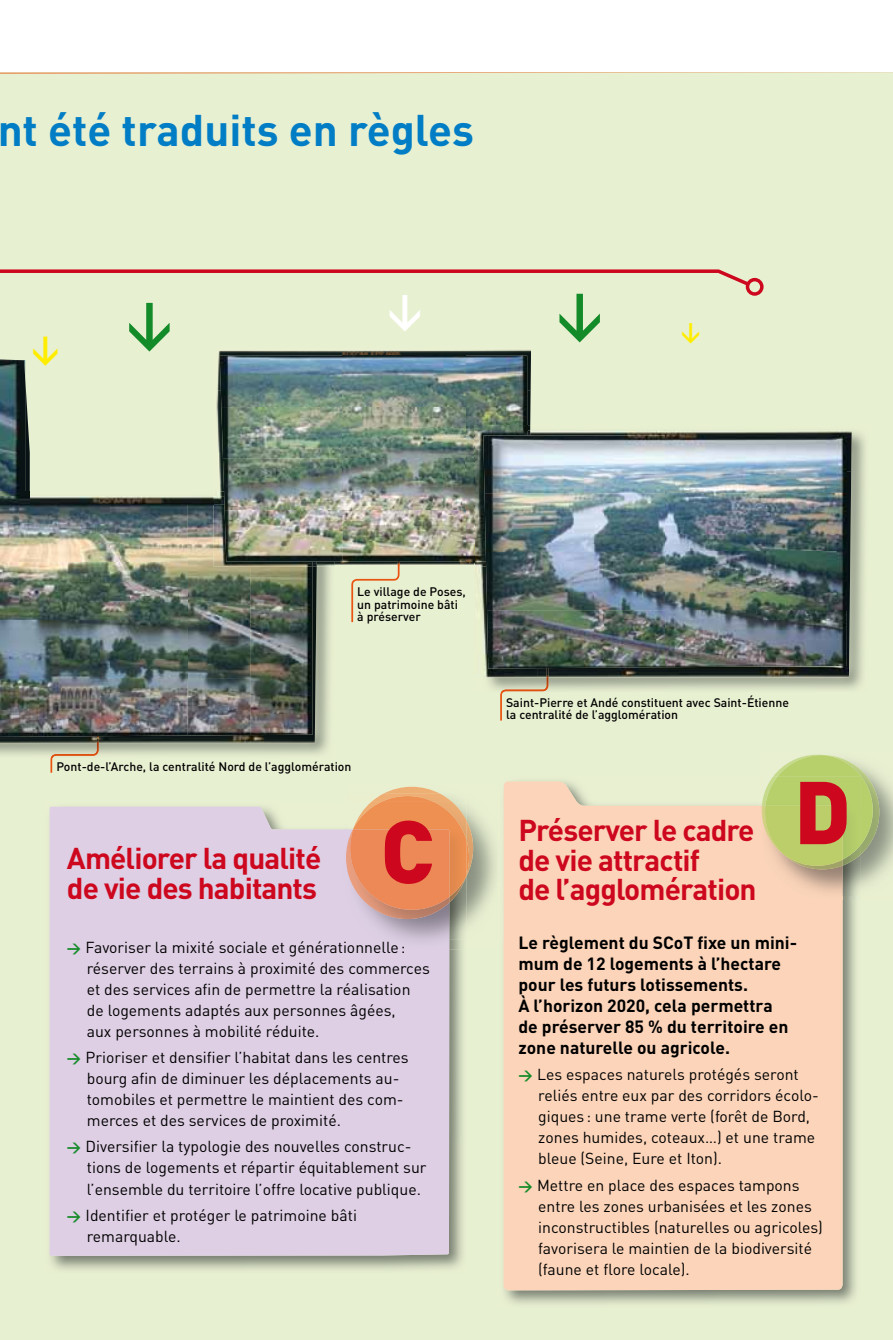
<style>
.page{position:relative;width:893px;height:1340px;background:#fff}
.page>*{position:absolute;margin:0;border:0;box-sizing:border-box;transform-origin:0 0}
.t1{font:900 87.5px "DIN";color:#cd071e}
.t2{font:700 52.5px "DIN";color:#148b29}
.t3{font:700 43.75px "DIN";color:#007dc4}
.t4{font:700 39.38px "DIN";color:#fff}
.t5{font:700 31.5px "DIN";color:#ffed00}
.t6{font:700 29.75px/29.8px "DIN";letter-spacing:-.03em;color:#cd071e}
.t7{font:700 22.05px "DIN";color:#ffed00}
.t8{font:700 17.5px/21px "DIN";color:#000}
.t9{font:15.75px/21px "DIN";color:#000}
.t10{font:500 12.25px/12.2px "DIN";color:#000}
.s1{font-weight:700;font-size:14px;color:#148b29}
</style>
<div class="page">
<div style="left:0;top:73px;width:893px;height:1266px;background:#e8f0d2"></div>
<img style="left:503px;top:787px;width:353px;height:517px">
<div style="left:504px;top:781px;width:338px;height:509px;background:#fbd4b9"></div>
<img style="left:763px;top:776px;width:130px;height:124px">
<img style="left:759px;top:781px;width:101px;height:115px">
<img style="left:763px;top:865px;width:79px;height:31px">
<img style="left:873px;top:771px;width:6px;height:84px">
<img style="left:784px;top:865px;width:58px;height:4px">
<svg style="left:762px;top:755px;width:111px;height:110px;background:#becf79"></svg>
<svg style="left:0;top:269px;width:764px;height:27px"></svg>
<svg style="left:0;top:72px;width:893px;height:1px"></svg>
<img style="left:49px;top:808px;width:414px;height:462px">
<div style="left:50px;top:806px;width:399px;height:449px;background:#decfe4"></div>
<img style="left:344px;top:829px;width:105px;height:120px">
<img style="left:449px;top:909px;width:18px;height:30px">
<img style="left:348px;top:919px;width:101px;height:20px">
<img style="left:348px;top:909px;width:101px;height:10px">
<img style="left:469px;top:803px;width:4px;height:73px">
<svg style="left:346px;top:786px;width:123px;height:123px;background:#e79b6d"></svg>
<img style="left:0;top:359px;width:30px;height:132px">
<img style="left:0;top:360px;width:25px;height:131px">
<img style="left:0;top:491px;width:331px;height:264px">
<img style="left:30px;top:496px;width:183px;height:8px">
<img style="left:264px;top:566px;width:53px;height:177px">
<img style="left:0;top:735px;width:264px;height:8px">
<svg style="left:50px;top:737px;width:49px;height:35px"></svg>
<svg style="left:25px;top:491px;width:5px;height:13px"></svg>
<img style="left:0;top:504px;width:188px;height:233px">
<img style="left:188px;top:504px;width:62px;height:231px">
<img style="left:250px;top:566px;width:63px;height:169px">
<img style="left:217px;top:350px;width:314px;height:40px">
<img style="left:216px;top:390px;width:7px;height:101px">
<img style="left:527px;top:390px;width:4px;height:36px">
<img style="left:335px;top:561px;width:140px;height:4px">
<svg style="left:351px;top:561px;width:49px;height:61px"></svg>
<img style="left:213px;top:504px;width:100px;height:62px">
<img style="left:220px;top:356px;width:307px;height:103px">
<img style="left:223px;top:458px;width:243px;height:52px">
<img style="left:466px;top:458px;width:9px;height:103px">
<img style="left:225px;top:510px;width:241px;height:51px">
<img style="left:487px;top:426px;width:379px;height:264px">
<svg style="left:527px;top:426px;width:3px;height:4px"></svg>
<img style="left:475px;top:426px;width:52px;height:4px">
<img style="left:479px;top:566px;width:21px;height:111px">
<img style="left:530px;top:430px;width:322px;height:41px">
<img style="left:789px;top:471px;width:62px;height:206px">
<img style="left:548px;top:668px;width:241px;height:9px">
<svg style="left:500px;top:668px;width:48px;height:52px"></svg>
<img style="left:475px;top:430px;width:55px;height:136px">
<img style="left:483px;top:435px;width:364px;height:59px">
<img style="left:485px;top:493px;width:362px;height:117px">
<img style="left:487px;top:610px;width:360px;height:58px">
<h3 class="t3" style="left:-3px;top:101px;width:478px">nt été traduits en règles</h3>
<h3 class="t5" style="left:68px;top:335px;width:34px;rotate:90deg">&gt;</h3>
<h2 class="t2" style="left:188px;top:300px;width:55px;rotate:90deg">&gt;</h2>
<h3 class="t4" style="left:434px;top:293px;width:42px;rotate:90deg">&gt;</h3>
<h2 class="t2" style="left:618px;top:291px;width:55px;rotate:90deg">&gt;</h2>
<h3 class="t7" style="left:707px;top:322px;width:24px;rotate:90deg">&gt;</h3>
<p class="t10" style="left:357px;top:585px;width:110px">Le village de Poses, un patrimoine bâti à préserver</p>
<p class="t10" style="left:56px;top:760px;width:297px">Pont-de-l’Arche, la centralité Nord de l’agglomération</p>
<h3 class="t6" style="left:67px;top:842px;width:256px">Améliorer la qualité de vie des habitants</h3>
<h1 class="t1" style="left:381px;top:793px;width:55px">C</h1>
<p class="t9" style="left:87px;top:936px;width:345px;text-indent:-20px"><span class="s1">&gt;</span> Favoriser la mixité sociale et générationnelle : réserver des terrains à proximité des commerces et des services afin de permettre la réalisation de logements adaptés aux personnes âgées,<br>aux personnes à mobilité réduite.</p>
<p class="t9" style="left:87px;top:1046px;width:323px;text-indent:-20px"><span class="s1">&gt;</span> Prioriser et densifier l’habitat dans les centres bourg afin de diminuer les déplacements au&shy;tomobiles et permettre le maintient des com&shy;merces et des services de proximité.</p>
<p class="t9" style="left:87px;top:1135px;width:341px;text-indent:-20px"><span class="s1">&gt;</span> Diversifier la typologie des nouvelles construc&shy;tions de logements et répartir équitablement sur l’ensemble du territoire l’offre locative publique.</p>
<p class="t9" style="left:87px;top:1204px;width:272px;text-indent:-20px"><span class="s1">&gt;</span> Identifier et protéger le patrimoine bâti remarquable.</p>
<p class="t10" style="left:506px;top:696px;width:284px">Saint-Pierre et Andé constituent avec Saint-Étienne la centralité de l’agglomération</p>
<h1 class="t1" style="left:794px;top:754px;width:58px">D</h1>
<h3 class="t6" style="left:518px;top:814px;width:240px">Préserver le cadre de vie attractif<br>de l’agglomération</h3>
<p class="t8" style="left:518px;top:931px;width:280px">Le règlement du SCoT fixe un mini&shy;mum de 12 logements à l’hectare pour les futurs lotissements.<br>À l’horizon 2020, cela permettra<br>de préserver 85 % du territoire en zone naturelle ou agricole.</p>
<p class="t9" style="left:538px;top:1063px;width:282px;text-indent:-20px"><span class="s1">&gt;</span> Les espaces naturels protégés seront reliés entre eux par des corridors écolo&shy;giques : une trame verte (forêt de Bord, zones humides, coteaux…) et une trame bleue (Seine, Eure et Iton).</p>
<p class="t9" style="left:538px;top:1173px;width:286px;text-indent:-20px"><span class="s1">&gt;</span> Mettre en place des espaces tampons entre les zones urbanisées et les zones inconstructibles (naturelles ou agricoles) favorisera le maintien de la biodiversité (faune et flore locale).</p>
</div>
